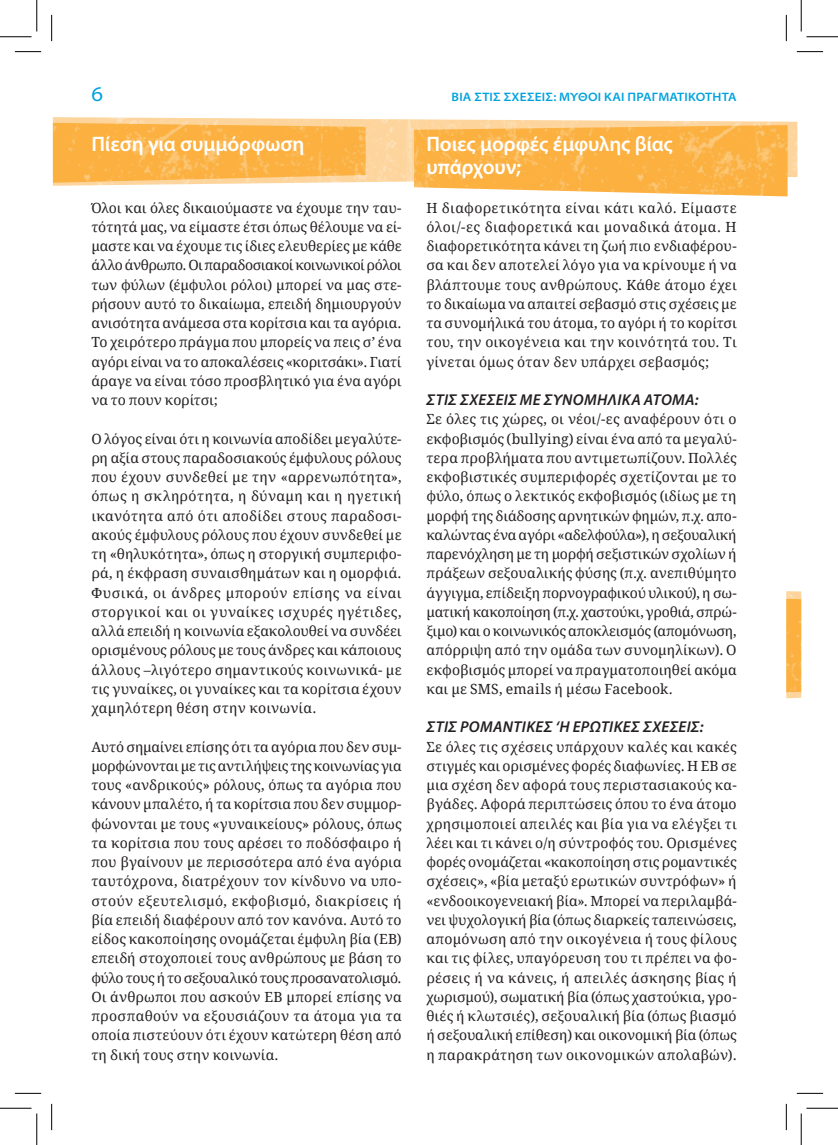
<style>
.page{position:relative;width:838px;height:1145px;background:#fff}
.page>*{position:absolute;margin:0;border:0;box-sizing:border-box;transform-origin:0 0}
.t1{font:600 21px/22.8px "Myriad Pro";letter-spacing:-.005em;color:#fff}
.t2{font:semi-expanded 21px "Myriad Pro";color:#00a2df}
.t3{font:italic 600 15.75px "Myriad Pro";letter-spacing:.025em;color:#231f20}
.t4{font:14px/19.2px "Droid Serif";letter-spacing:.01em;color:#231f20;text-align:justify}
.t5{font:600 semi-expanded 12.25px "Myriad Pro";letter-spacing:.02em;color:#00a2df}
</style>
<div class="page">
<img style="left:41px;top:41px;width:760px;height:1063px">
<hr style="left:796px;top:51px;width:27px;height:2px;background:#fff">
<hr style="left:796px;top:1092px;width:27px;height:2px;background:#fff">
<svg style="left:15px;top:51px;width:26px;height:1px"></svg>
<svg style="left:796px;top:51px;width:27px;height:1px"></svg>
<svg style="left:15px;top:1093px;width:26px;height:1px"></svg>
<svg style="left:796px;top:1093px;width:27px;height:1px"></svg>
<svg style="left:51px;top:15px;width:1px;height:26px"></svg>
<svg style="left:51px;top:1104px;width:1px;height:26px"></svg>
<svg style="left:786px;top:15px;width:1px;height:26px"></svg>
<svg style="left:786px;top:1104px;width:1px;height:26px"></svg>
<hr style="left:0;top:36px;width:32px;height:1px;background:#000">
<hr style="left:806px;top:36px;width:31px;height:1px;background:#000">
<hr style="left:0;top:1108px;width:32px;height:1px;background:#000">
<hr style="left:806px;top:1108px;width:31px;height:1px;background:#000">
<hr style="left:36px;top:0;width:1px;height:31px;background:#000">
<hr style="left:36px;top:1113px;width:1px;height:32px;background:#000">
<hr style="left:800px;top:0;width:1px;height:31px;background:#000">
<hr style="left:800px;top:1113px;width:1px;height:32px;background:#000">
<h1 class="t2" style="left:91px;top:82px;width:13px">6</h1>
<p class="t5" style="left:451px;top:90px;width:286px">Βία στις σχέσεις: Μύθοι και Πραγματικότητα</p>
<h1 class="t1" style="left:91px;top:132px;width:215px">Πίεση για συμμόρφωση</h1>
<h1 class="t1" style="left:426px;top:132px;width:248px">Ποιες μορφές έμφυλης βίας υπάρχουν;</h1>
<p class="t4" style="left:426px;top:198px;width:312px">Η διαφορετικότητα είναι κάτι καλό. Είμαστε όλοι/-ες διαφορετικά και μοναδικά άτομα. Η διαφορετικότητα κάνει τη ζωή πιο ενδιαφέρου&shy;σα και δεν αποτελεί λόγο για να κρίνουμε ή να βλάπτουμε τους ανθρώπους. Κάθε άτομο έχει το δικαίωμα να απαιτεί σεβασμό στις σχέσεις με τα συνομήλικά του άτομα, το αγόρι ή το κορίτσι του, την οικογένεια και την κοινότητά του. Τι γίνεται όμως όταν δεν υπάρχει σεβασμός;</p>
<p class="t3" style="left:426px;top:390px;width:273px">Στις σχέσεις με συνομήλ ικα άτομα:</p>
<p class="t4" style="left:426px;top:410px;width:312px">Σε όλες τις χώρες, οι νέοι/-ες αναφέρουν ότι ο εκφοβισμός (bullying) είναι ένα από τα μεγαλύ&shy;τερα προβλήματα που αντιμετωπίζουν. Πολλές εκφοβιστικές συμπεριφορές σχετίζονται με το φύλο, όπως ο λεκτικός εκφοβισμός (ιδίως με τη μορφή της διάδοσης αρνητικών φημών, π.χ. απο&shy;καλώντας ένα αγόρι «αδελφούλα»), η σεξουαλική παρενόχληση με τη μορφή σεξιστικών σχολίων ή πράξεων σεξουαλικής φύσης (π.χ. ανεπιθύμητο άγγιγμα, επίδειξη πορνογραφικού υλικού), η σω&shy;ματική κακοποίηση (π.χ. χαστούκι, γροθιά, σπρώ&shy;ξιμο) και ο κοινωνικός αποκλεισμός (απομόνωση, απόρριψη από την ομάδα των συνομηλίκων). Ο εκφοβισμός μπορεί να πραγματοποιηθεί ακόμα και με SMS, emails ή μέσω Facebook.</p>
<p class="t3" style="left:426px;top:717px;width:278px">Στις ρομαντικές ‘Ή ερωτικές σχέσεις:</p>
<p class="t4" style="left:426px;top:737px;width:312px">Σε όλες τις σχέσεις υπάρχουν καλές και κακές στιγμές και ορισμένες φορές διαφωνίες. Η ΕΒ σε μια σχέση δεν αφορά τους περιστασιακούς κα&shy;βγάδες. Αφορά περιπτώσεις όπου το ένα άτομο χρησιμοποιεί απειλές και βία για να ελέγξει τι λέει και τι κάνει ο/η σύντροφός του. Ορισμένες φορές ονομάζεται «κακοποίηση στις ρομαντικές σχέσεις», «βία μεταξύ ερωτικών συντρόφων» ή «ενδοοικογενειακή βία». Μπορεί να περιλαμβά&shy;νει ψυχολογική βία (όπως διαρκείς ταπεινώσεις, απομόνωση από την οικογένεια ή τους φίλους και τις φίλες, υπαγόρευση του τι πρέπει να φο&shy;ρέσεις ή να κάνεις, ή απειλές άσκησης βίας ή χωρισμού), σωματική βία (όπως χαστούκια, γρο&shy;θιές ή κλωτσιές), σεξουαλική βία (όπως βιασμό ή σεξουαλική επίθεση) και οικονομική βία (όπως η παρακράτηση των οικονομικών απολαβών).</p>
<p class="t4" style="left:91px;top:198px;width:312px">Όλοι και όλες δικαιούμαστε να έχουμε την ταυ&shy;τότητά μας, να είμαστε έτσι όπως θέλουμε να εί&shy;μαστε και να έχουμε τις ίδιες ελευθερίες με κάθε άλλο άνθρωπο. Οι παραδοσιακοί κοινωνικοί ρόλοι των φύλων (έμφυλοι ρόλοι) μπορεί να μας στε&shy;ρήσουν αυτό το δικαίωμα, επειδή δημιουργούν ανισότητα ανάμεσα στα κορίτσια και τα αγόρια.<br>Το χειρότερο πράγμα που μπορείς να πεις σ’ ένα αγόρι είναι να το αποκαλέσεις «κοριτσάκι». Γιατί άραγε να είναι τόσο προσβλητικό για ένα αγόρι να το πουν κορίτσι;</p>
<p class="t4" style="left:91px;top:429px;width:312px">Ο λόγος είναι ότι η κοινωνία αποδίδει μεγαλύτε&shy;ρη αξία στους παραδοσιακούς έμφυλους ρόλους που έχουν συνδεθεί με την «αρρενωπότητα», όπως η σκληρότητα, η δύναμη και η ηγετική ικανότητα από ότι αποδίδει στους παραδοσι&shy;ακούς έμφυλους ρόλους που έχουν συνδεθεί με τη «θηλυκότητα», όπως η στοργική συμπεριφο&shy;ρά, η έκφραση συναισθημάτων και η ομορφιά.<br>Φυσικά, οι άνδρες μπορούν επίσης να είναι στοργικοί και οι γυναίκες ισχυρές ηγέτιδες, αλλά επειδή η κοινωνία εξακολουθεί να συνδέει ορισμένους ρόλους με τους άνδρες και κάποιους άλλους –λιγότερο σημαντικούς κοινωνικά- με τις γυναίκες, οι γυναίκες και τα κορίτσια έχουν χαμηλότερη θέση στην κοινωνία.</p>
<p class="t4" style="left:91px;top:737px;width:312px">Αυτό σημαίνει επίσης ότι τα αγόρια που δεν συμ&shy;μορφώνονται με τις αντιλήψεις της κοινωνίας για τους «ανδρικούς» ρόλους, όπως τα αγόρια που κάνουν μπαλέτο, ή τα κορίτσια που δεν συμμορ&shy;φώνονται με τους «γυναικείους» ρόλους, όπως τα κορίτσια που τους αρέσει το ποδόσφαιρο ή που βγαίνουν με περισσότερα από ένα αγόρια ταυτόχρονα, διατρέχουν τον κίνδυνο να υπο&shy;στούν εξευτελισμό, εκφοβισμό, διακρίσεις ή βία επειδή διαφέρουν από τον κανόνα. Αυτό το είδος κακοποίησης ονομάζεται έμφυλη βία (ΕΒ) επειδή στοχοποιεί τους ανθρώπους με βάση το φύλο τους ή το σεξουαλικό τους προσανατολισμό.<br>Οι άνθρωποι που ασκούν ΕΒ μπορεί επίσης να προσπαθούν να εξουσιάζουν τα άτομα για τα οποία πιστεύουν ότι έχουν κατώτερη θέση από τη δική τους στην κοινωνία.</p>
</div>
